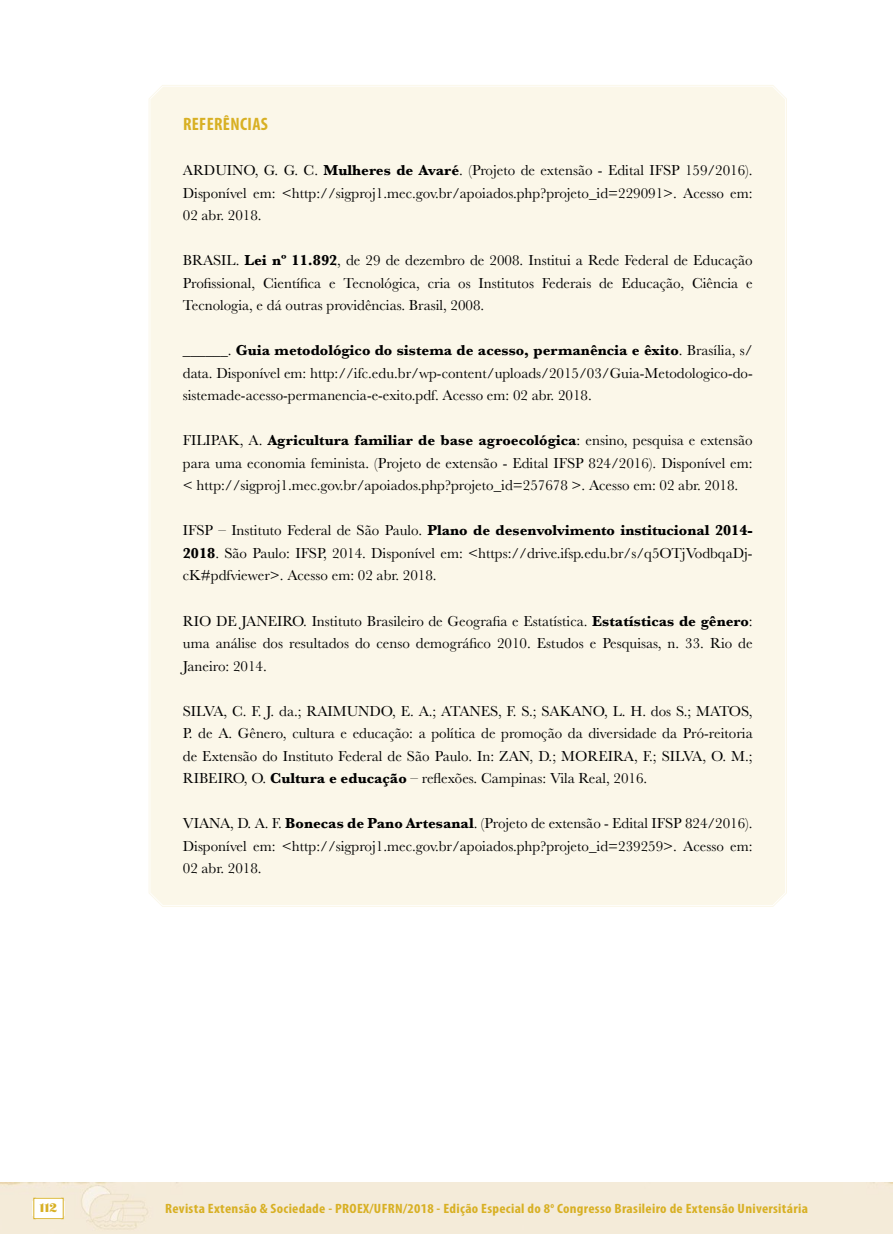
<style>
.page{position:relative;width:893px;height:1234px;background:#fff}
.page>*{position:absolute;margin:0;border:0;box-sizing:border-box;transform-origin:0 0}
.t1{font:700 condensed 18px "Myriad Pro";letter-spacing:.02em;color:#d8b024}
.t2{font:15px/22.5px "Baskerville";color:#000;text-align:justify}
.t3{font:700 condensed 13.5px "Myriad Pro";letter-spacing:.02em;color:#d8b024;scale:1.1 1}
.t4{font:12px "Escafina Low";color:#d8b024;scale:1.1 1}
.s1{font-weight:700}
</style>
<div class="page">
<div style="left:151px;top:87px;width:633px;height:817px;background:#fbf7e9"></div>
<svg style="left:32px;top:1196px;width:33px;height:23px"></svg>
<div style="left:33px;top:1197px;width:31px;height:21px;background:#fff;border:1px solid #d8b024"></div>
<p class="t1" style="left:183px;top:114px;width:87px">REFERÊNCIAS</p>
<p class="t2" style="left:183px;top:159px;width:571px">ARDUINO, G. G. C. <span class="s1">Mulheres de Avaré</span>. (Projeto de extensão - Edital IFSP 159/2016).<br>Disponível em: &lt;http://sigproj1.mec.gov.br/apoiados.php?projeto_id=229091&gt;. Acesso em:<br>02 abr. 2018.</p>
<p class="t2" style="left:183px;top:249px;width:571px">BRASIL. <span class="s1">Lei nº 11.892</span>, de 29 de dezembro de 2008. Institui a Rede Federal de Educação Profissional, Científica e Tecnológica, cria os Institutos Federais de Educação, Ciência e Tecnologia, e dá outras providências. Brasil, 2008.</p>
<p class="t2" style="left:183px;top:339px;width:571px">______. <span class="s1">Guia metodológico do sistema de acesso, permanência e êxito</span>. Brasília, s/ data. Disponível em: http://ifc.edu.br/wp-content/uploads/2015/03/Guia-Metodologico-do&shy;sistemade-acesso-permanencia-e-exito.pdf. Acesso em: 02 abr. 2018.</p>
<p class="t2" style="left:183px;top:429px;width:571px">FILIPAK, A. <span class="s1">Agricultura familiar de base agroecológica</span>: ensino, pesquisa e extensão para uma economia feminista. (Projeto de extensão - Edital IFSP 824/2016). Disponível em: &lt; http://sigproj1.mec.gov.br/apoiados.php?projeto_id=257678 &gt;. Acesso em: 02 abr. 2018.</p>
<p class="t2" style="left:183px;top:519px;width:571px">IFSP – Instituto Federal de São Paulo. <span class="s1">Plano de desenvolvimento institucional 2014- 2018</span>. São Paulo: IFSP, 2014. Disponível em: &lt;https://drive.ifsp.edu.br/s/q5OTjVodbqaDj&shy;cK#pdfviewer&gt;. Acesso em: 02 abr. 2018.</p>
<p class="t2" style="left:183px;top:609px;width:571px">RIO DE JANEIRO. Instituto Brasileiro de Geografia e Estatística. <span class="s1">Estatísticas de gênero</span>: uma análise dos resultados do censo demográfico 2010. Estudos e Pesquisas, n. 33. Rio de Janeiro: 2014.</p>
<p class="t2" style="left:183px;top:699px;width:571px">SILVA, C. F. J. da.; RAIMUNDO, E. A.; ATANES, F. S.; SAKANO, L. H. dos S.; MATOS, P. de A. Gênero, cultura e educação: a política de promoção da diversidade da Pró-reitoria de Extensão do Instituto Federal de São Paulo. In: ZAN, D.; MOREIRA, F.; SILVA, O. M.; RIBEIRO, O. <span class="s1">Cultura e educação</span> – reflexões. Campinas: Vila Real, 2016.</p>
<p class="t2" style="left:183px;top:811px;width:571px">VIANA, D. A. F. <span class="s1">Bonecas de Pano Artesanal</span>. (Projeto de extensão - Edital IFSP 824/2016).<br>Disponível em: &lt;http://sigproj1.mec.gov.br/apoiados.php?projeto_id=239259&gt;. Acesso em:<br>02 abr. 2018.</p>
<p class="t4" style="left:40px;top:1199px;width:17px">112</p>
<p class="t3" style="left:165px;top:1200px;width:586px">Revista Extensão &amp; Sociedade - PROEX/UFRN/2018 - Edição Especial do 8<sup>o</sup> Congresso Brasileiro de Extensão Universitária</p>
</div>
